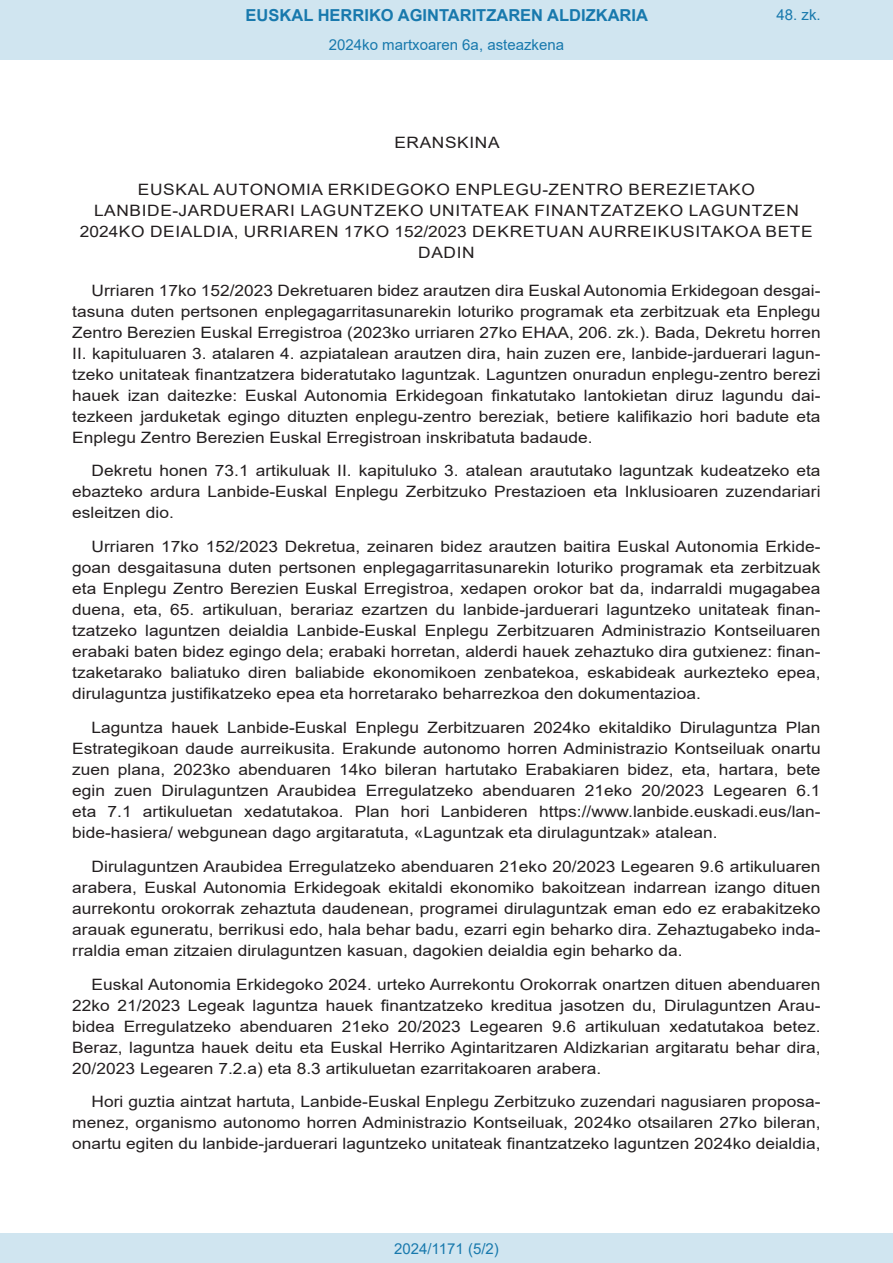
<style>
.page{position:relative;width:893px;height:1263px;background:#fff}
.page>*{position:absolute;margin:0;border:0;box-sizing:border-box;transform-origin:0 0}
.t1{font:700 16.5px "Arial";color:#1879ad}
.BOPVDetalle{font:15.6px/21px "Arial";color:#231f20;text-align:justify;scale:1.11 1}
.BOPVClave{font:15.6px/21px "Arial";letter-spacing:.035em;color:#231f20;text-align:center;scale:1.11 1}
.Paginacion_Centro{font:15px "Arial";color:#1879ad}
</style>
<div class="page">
<div style="left:0;top:0;width:893px;height:60px;background:#d0e5f0"></div>
<div style="left:0;top:1233px;width:893px;height:30px;background:#d0e5f0"></div>
<p class="t1" style="left:246px;top:3px;width:404px">EUSKAL HERRIKO AGINTARITZAREN ALDIZKARIA</p>
<p class="Paginacion_Centro" style="left:329px;top:35px;width:237px">2024ko martxoaren 6a, asteazkena</p>
<p class="Paginacion_Centro" style="left:776px;top:5px;width:46px">48. zk.</p>
<p class="BOPVClave" style="left:394px;top:132px;width:96px">ERANSKINA</p>
<p class="BOPVClave" style="left:80px;top:179px;width:662px">EUSKAL AUTONOMIA ERKIDEGOKO ENPLEGU-ZENTRO BEREZIETAKO LANBIDE-JARDUERARI LAGUNTZEKO UNITATEAK FINANTZATZEKO LAGUNTZEN 2024KO DEIALDIA, URRIAREN 17KO 152/2023 DEKRETUAN AURREIKUSITAKOA BETE DADIN</p>
<p class="BOPVDetalle" style="left:72px;top:280px;width:676px;text-indent:19px">Urriaren 17ko 152/2023 Dekretuaren bidez arautzen dira Euskal Autonomia Erkidegoan desgai&shy;tasuna duten pertsonen enplegagarritasunarekin loturiko programak eta zerbitzuak eta Enplegu Zentro Berezien Euskal Erregistroa (2023ko urriaren 27ko EHAA, 206. zk.). Bada, Dekretu horren II. kapituluaren 3. atalaren 4. azpiatalean arautzen dira, hain zuzen ere, lanbide-jarduerari lagun&shy;tzeko unitateak finantzatzera bideratutako laguntzak. Laguntzen onuradun enplegu-zentro berezi hauek izan daitezke: Euskal Autonomia Erkidegoan finkatutako lantokietan diruz lagundu dai&shy;tezkeen jarduketak egingo dituzten enplegu-zentro bereziak, betiere kalifikazio hori badute eta Enplegu Zentro Berezien Euskal Erregistroan inskribatuta badaude.</p>
<p class="BOPVDetalle" style="left:72px;top:460px;width:676px;text-indent:19px">Dekretu honen 73.1 artikuluak II. kapituluko 3. atalean araututako laguntzak kudeatzeko eta ebazteko ardura Lanbide-Euskal Enplegu Zerbitzuko Prestazioen eta Inklusioaren zuzendariari esleitzen dio.</p>
<p class="BOPVDetalle" style="left:72px;top:536px;width:676px;text-indent:19px">Urriaren 17ko 152/2023 Dekretua, zeinaren bidez arautzen baitira Euskal Autonomia Erkide&shy;goan desgaitasuna duten pertsonen enplegagarritasunarekin loturiko programak eta zerbitzuak eta Enplegu Zentro Berezien Euskal Erregistroa, xedapen orokor bat da, indarraldi mugagabea duena, eta, 65. artikuluan, berariaz ezartzen du lanbide-jarduerari laguntzeko unitateak finan&shy;tzatzeko laguntzen deialdia Lanbide-Euskal Enplegu Zerbitzuaren Administrazio Kontseiluaren erabaki baten bidez egingo dela; erabaki horretan, alderdi hauek zehaztuko dira gutxienez: finan&shy;tzaketarako baliatuko diren baliabide ekonomikoen zenbatekoa, eskabideak aurkezteko epea, dirulaguntza justifikatzeko epea eta horretarako beharrezkoa den dokumentazioa.</p>
<p class="BOPVDetalle" style="left:72px;top:717px;width:676px;text-indent:19px">Laguntza hauek Lanbide-Euskal Enplegu Zerbitzuaren 2024ko ekitaldiko Dirulaguntza Plan Estrategikoan daude aurreikusita. Erakunde autonomo horren Administrazio Kontseiluak onartu zuen plana, 2023ko abenduaren 14ko bileran hartutako Erabakiaren bidez, eta, hartara, bete egin zuen Dirulaguntzen Araubidea Erregulatzeko abenduaren 21eko 20/2023 Legearen 6.1 eta 7.1 artikuluetan xedatutakoa. Plan hori Lanbideren https://www.lanbide.euskadi.eus/lan&shy;bide-hasiera/ webgunean dago argitaratuta, «Laguntzak eta dirulaguntzak» atalean.</p>
<p class="BOPVDetalle" style="left:72px;top:856px;width:676px;text-indent:19px">Dirulaguntzen Araubidea Erregulatzeko abenduaren 21eko 20/2023 Legearen 9.6 artikuluaren arabera, Euskal Autonomia Erkidegoak ekitaldi ekonomiko bakoitzean indarrean izango dituen aurrekontu orokorrak zehaztuta daudenean, programei dirulaguntzak eman edo ez erabakitzeko arauak eguneratu, berrikusi edo, hala behar badu, ezarri egin beharko dira. Zehaztugabeko inda&shy;rraldia eman zitzaien dirulaguntzen kasuan, dagokien deialdia egin beharko da.</p>
<p class="BOPVDetalle" style="left:72px;top:973px;width:676px;text-indent:19px">Euskal Autonomia Erkidegoko 2024. urteko Aurrekontu Orokorrak onartzen dituen abenduaren 22ko 21/2023 Legeak laguntza hauek finantzatzeko kreditua jasotzen du, Dirulaguntzen Arau&shy;bidea Erregulatzeko abenduaren 21eko 20/2023 Legearen 9.6 artikuluan xedatutakoa betez.<br>Beraz, laguntza hauek deitu eta Euskal Herriko Agintaritzaren Aldizkarian argitaratu behar dira, 20/2023 Legearen 7.2.a) eta 8.3 artikuluetan ezarritakoaren arabera.</p>
<p class="BOPVDetalle" style="left:72px;top:1091px;width:676px;text-indent:19px">Hori guztia aintzat hartuta, Lanbide-Euskal Enplegu Zerbitzuko zuzendari nagusiaren proposa&shy;menez, organismo autonomo horren Administrazio Kontseiluak, 2024ko otsailaren 27ko bileran, onartu egiten du lanbide-jarduerari laguntzeko unitateak finantzatzeko laguntzen 2024ko deialdia,</p>
<p class="Paginacion_Centro" style="left:394px;top:1238px;width:106px">2024/1171 (5/2)</p>
</div>
